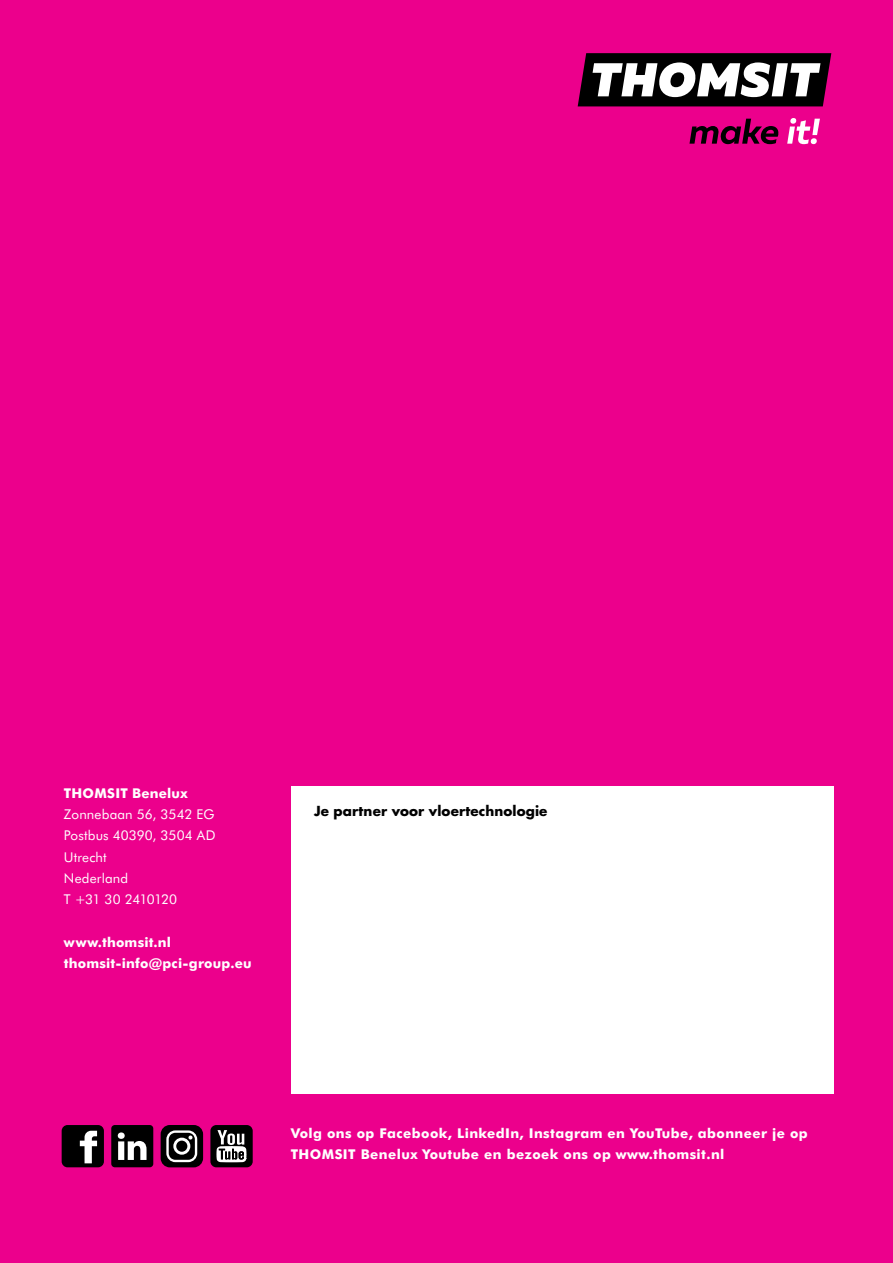
<style>
.page{position:relative;width:893px;height:1263px;background:#ec008c}
.page>*{position:absolute;margin:0;border:0;box-sizing:border-box;transform-origin:0 0}
.t1{font:700 13.5px/21.3px "Futura BT";letter-spacing:.03em;color:#fff}
.t2{font:13.5px/21.3px "Futura BT";letter-spacing:.01em;color:#fff}
.t3{font:700 13.5px "Futura Std";letter-spacing:.01em;color:#000}
</style>
<div class="page">
<div style="left:291px;top:787px;width:542px;height:307px;background:#fff"></div>
<div style="left:111px;top:1125px;width:42px;height:42px;background:#000;border-radius:4px"></div>
<svg style="left:118px;top:1132px;width:29px;height:28px"></svg>
<div style="left:62px;top:1125px;width:42px;height:42px;background:#000;border-radius:6px"></div>
<svg style="left:80px;top:1131px;width:17px;height:32px"></svg>
<div style="left:210px;top:1125px;width:43px;height:42px;background:#000;border-radius:6px"></div>
<div style="left:161px;top:1125px;width:42px;height:42px;background:#000;border-radius:9px"></div>
<svg style="left:166px;top:1130px;width:31px;height:32px"></svg>
<svg style="left:216px;top:1130px;width:30px;height:32px"></svg>
<svg style="left:578px;top:53px;width:253px;height:53px"></svg>
<svg style="left:689px;top:119px;width:90px;height:25px"></svg>
<svg style="left:787px;top:118px;width:33px;height:26px"></svg>
<p class="t1" style="left:64px;top:782px;width:125px">THOMSIT Benelux</p>
<p class="t2" style="left:64px;top:803px;width:153px">Zonnebaan 56, 3542 EG<br>Postbus 40390, 3504 AD<br>Utrecht<br>Nederland<br>T +31 30 2410120</p>
<p class="t1" style="left:64px;top:931px;width:189px">www.thomsit.nl thomsit-info@pci-group.eu</p>
<p class="t3" style="left:314px;top:802px;width:235px">Je partner voor vloertechnologie</p>
<p class="t1" style="left:291px;top:1122px;width:519px">Volg ons op Facebook, LinkedIn, Instagram en YouTube, abonneer je op<br>THOMSIT Benelux Youtube en bezoek ons op www.thomsit.nl</p>
</div>
